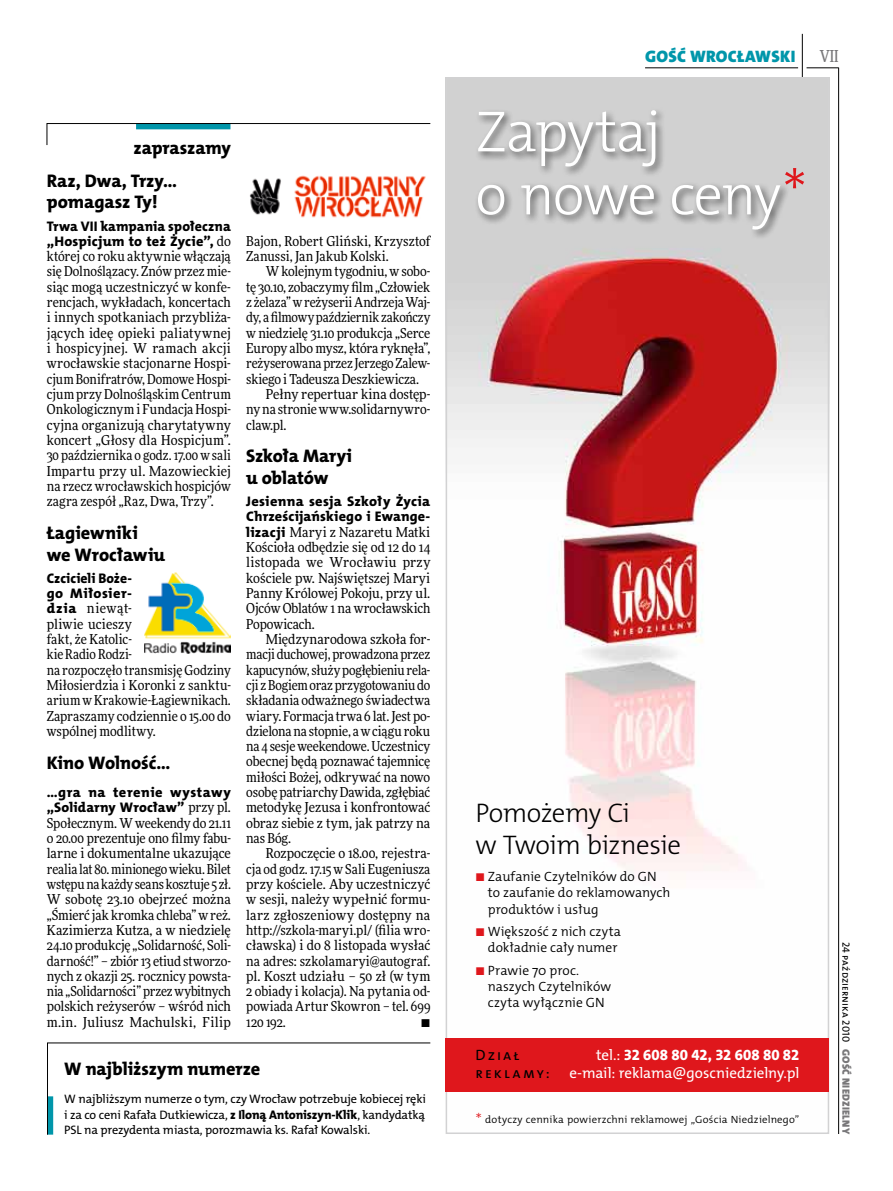
<style>
.page{position:relative;width:893px;height:1191px;background:#fff}
.page>*{position:absolute;margin:0;border:0;box-sizing:border-box;transform-origin:0 0}
.t1{font:72px "The Mix HP2 Ex Lig";color:#df171c}
.t2{font:58.5px/63px "The Mix HP3 Lig";letter-spacing:-.03em;color:#fff}
.t3{font:27px/32.4px "The Mix HP3 Lig";letter-spacing:-.02em;color:#000}
.t4{font:18.3px/21.6px "The Mix HP8 Ex Bld";letter-spacing:-.005em;color:#000}
.t5{font:16.65px "The Mix HP9 Blk";letter-spacing:.02em;color:#0096aa}
.t6{font:500 16.5px "Freeday Narrow";color:#787779;scale:.9 1}
.t7{font:15px "The Mix HP5 Plain";letter-spacing:-.005em;color:#fff}
.t8{font:15px "The Mix HP8 Ex Bld";letter-spacing:-.005em;color:#fff}
.t9{font:15px/18px "The Mix HP5 Plain";color:#000}
.t10{font:13.95px/15.3px "The Mix HP8 Ex Bld";letter-spacing:.01em;color:#000}
.t11{font:13.95px/15.3px "The Mix HP8 Ex Bld";letter-spacing:.03em;color:#000}
.t12{font:13.65px/15.3px "Freeday Narrow News";color:#000;text-align:justify}
.t13{font:13.5px/16.2px "The Mix HP4 Se Lig";color:#000}
.t14{font:12.3px/15.3px "The Mix HP5 Plain";letter-spacing:-.01em;color:#000;text-align:justify}
.t15{font:10.5px "The Mix HP4 Se Lig";letter-spacing:.015em;color:#000}
.t16{font:10.5px "The Mix HP5 Plain";color:#000}
.t17{font:10.5px "The Mix HP9 Blk";letter-spacing:.025em;color:#787779}
.s1{font-family:"Freeday Narrow News";font-size:13.65px}
.s2{font-family:"The Mix HP8 Ex Bld";font-size:13.95px}
.s3{font-family:"The Mix HP8 Ex Bld";font-size:12.6px}
.s4{font-family:"Freeday Narrow News";color:#df171c}
.s5{font-family:"The Mix HP5 Plain"}
.s6{font-family:"The Mix HP2 Ex Lig";font-size:18px;color:#df171c}
</style>
<div class="page">
<hr style="left:806px;top:68px;width:33px;height:1px;background:#000">
<hr style="left:645px;top:68px;width:153px;height:1px;background:#000">
<hr style="left:838px;top:68px;width:1px;height:1066px;background:#000">
<hr style="left:802px;top:34px;width:1px;height:43px;background:#000">
<img style="left:449px;top:80px;width:377px;height:1012px">
<div style="left:446px;top:77px;width:383px;height:1057px;border:2px solid #d2d2d3"></div>
<div style="left:474px;top:107px;width:316px;height:132px;background:#000;opacity:.6"></div>
<div style="left:446px;top:1037px;width:383px;height:54px;background:#df171c"></div>
<svg style="left:47px;top:123px;width:384px;height:22px"></svg>
<img style="left:145px;top:572px;width:85px;height:81px">
<img style="left:249px;top:175px;width:177px;height:43px">
<svg style="left:47px;top:1042px;width:384px;height:93px"></svg>
<h3 class="t4" style="left:134px;top:137px;width:99px">zapraszamy</h3>
<h3 class="t4" style="left:47px;top:170px;width:132px">Raz, Dwa, Trzy... pomagasz Ty!</h3>
<p class="t10" style="left:47px;top:218px;width:186px">Trwa VII kampania społeczna „Hospicjum to też Życie”, <span class="s1">do</span></p>
<p class="t12" style="left:47px;top:248px;width:186px">której co roku aktywnie włączają się Dolnoślązacy. Znów przez mie&shy;siąc mogą uczestniczyć w konfe&shy;rencjach, wykładach, koncertach i innych spotkaniach przybliża&shy;jących ideę opieki paliatywnej i hospicyjnej. W ramach akcji wrocławskie stacjonarne Hospi&shy;cjum Bonifratrów, Domowe Hospi&shy;cjum przy Dolnośląskim Centrum Onkologicznym i Fundacja Hospi&shy;cyjna organizują charytatywny koncert „Głosy dla Hospicjum”.<br>30 października o godz. 17.00 w sali Impartu przy ul. Mazowieckiej na rzecz wrocławskich hospicjów zagra zespół „Raz, Dwa, Trzy”.</p>
<h3 class="t4" style="left:47px;top:522px;width:120px">Łagiewniki we Wrocławiu</h3>
<p class="t10" style="left:47px;top:570px;width:87px">Czcicieli Boże&shy;go Miłosier-</p>
<p class="t12" style="left:47px;top:600px;width:186px;text-align:left"><span class="s2">dzia</span> niewąt-<br>pliwie ucieszy<br>fakt, że Katolic-<br>kie Radio Rodzi-<br>na rozpoczęło transmisję Godziny<br>Miłosierdzia i Koronki z sanktu&shy;arium w Krakowie-Łagiewnikach.<br>Zapraszamy codziennie o 15.00 do wspólnej modlitwy.</p>
<h3 class="t4" style="left:47px;top:752px;width:123px">Kino Wolność…</h3>
<p class="t11" style="left:47px;top:785px;width:186px">…gra na terenie wystawy „Solidarny Wrocław” <span class="s1">przy pl.</span></p>
<p class="t12" style="left:47px;top:815px;width:186px">Społecznym. W weekendy do 21.11 o 20.00 prezentuje ono filmy fabu&shy;larne i dokumentalne ukazujące realia lat 80. minionego wieku. Bilet wstępu na każdy seans kosztuje 5 zł.<br>W sobotę 23.10 obejrzeć można „Śmierć jak kromka chleba” w reż.<br>Kazimierza Kutza, a w niedzielę 24.10 produkcję „Solidarność, Soli&shy;darność!” – zbiór 13 etiud stworzo&shy;nych z okazji 25. rocznicy powsta&shy;nia „Solidarności” przez wybitnych polskich reżyserów – wśród nich m.in. Juliusz Machulski, Filip</p>
<p class="t12" style="left:246px;top:233px;width:186px">Bajon, Robert Gliński, Krzysztof<br>Zanussi, Jan Jakub Kolski.</p>
<p class="t12" style="left:266px;top:264px;width:166px">W kolejnym tygodniu, w sobo-</p>
<p class="t12" style="left:246px;top:279px;width:186px">tę 30.10, zobaczymy film „Człowiek</p>
<p class="t12" style="left:246px;top:294px;width:186px">z żelaza” w reżyserii Andrzeja Waj-</p>
<p class="t12" style="left:246px;top:310px;width:186px">dy, a filmowy październik zakończy</p>
<p class="t12" style="left:246px;top:325px;width:186px">w niedzielę 31.10 produkcja „Serce</p>
<p class="t12" style="left:246px;top:340px;width:186px">Europy albo mysz, która ryknęła”,</p>
<p class="t12" style="left:246px;top:356px;width:186px">reżyserowana przez Jerzego Zalew-</p>
<p class="t12" style="left:246px;top:371px;width:174px">skiego i Tadeusza Deszkiewicza.</p>
<p class="t12" style="left:266px;top:386px;width:166px">Pełny repertuar kina dostęp-</p>
<p class="t12" style="left:246px;top:401px;width:186px">ny na stronie www.solidarnywro-</p>
<p class="t12" style="left:246px;top:417px;width:42px">claw.pl.</p>
<h3 class="t4" style="left:246px;top:445px;width:108px">Szkoła Maryi u oblatów</h3>
<p class="t10" style="left:246px;top:494px;width:186px">Jesienna sesja Szkoły Życia<br>Chrześcijańskiego i Ewange-</p>
<p class="t12" style="left:246px;top:524px;width:186px"><span class="s2">lizacji</span> Maryi z Nazaretu Matki Kościoła odbędzie się od 12 do 14 listopada we Wrocławiu przy kościele pw. Najświętszej Maryi Panny Królowej Pokoju, przy ul.<br>Ojców Oblatów 1 na wrocławskich Popowicach.</p>
<p class="t12" style="left:246px;top:631px;width:186px;text-indent:20px">Międzynarodowa szkoła for&shy;macji duchowej, prowadzona przez kapucynów, służy pogłębieniu rela&shy;cji z Bogiem oraz przygotowaniu do składania odważnego świadectwa wiary. Formacja trwa 6 lat. Jest po&shy;dzielona na stopnie, a w ciągu roku na 4 sesje weekendowe. Uczestnicy obecnej będą poznawać tajemnicę miłości Bożej, odkrywać na nowo osobę patriarchy Dawida, zgłębiać metodykę Jezusa i konfrontować obraz siebie z tym, jak patrzy na nas Bóg.</p>
<p class="t12" style="left:246px;top:845px;width:186px;text-indent:20px">Rozpoczęcie o 18.00, rejestra&shy;cja od godz. 17.15 w Sali Eugeniusza przy kościele. Aby uczestniczyć w sesji, należy wypełnić formu&shy;larz zgłoszeniowy dostępny na http://szkola-maryi.pl/ (filia wro&shy;cławska) i do 8 listopada wysłać na adres: szkolamaryi@autograf. pl. Koszt udziału – 50 zł (w tym 2 obiady i kolacja). Na pytania od&shy;powiada Artur Skowron – tel. 699<br>120 192.</p>
<p class="t12" style="left:421px;top:1014px;width:11px">•</p>
<h3 class="t4" style="left:64px;top:1058px;width:198px">W najbliższym numerze</h3>
<p class="t14" style="left:64px;top:1091px;width:363px">W najbliższym numerze o tym, czy Wrocław potrzebuje kobiecej ręki i za co ceni Rafała Dutkiewicza, <span class="s3">z Iloną Antoniszyn-Klik</span>, kandydatką PSL na prezydenta miasta, porozmawia ks. Rafał Kowalski.</p>
<p class="t5" style="left:645px;top:46px;width:152px">GOŚĆ WROCŁAWSKI</p>
<p class="t6" style="left:820px;top:46px;width:22px">VII</p>
<h2 class="t2" style="left:475px;top:100px;width:307px">Zapytaj<br>o nowe ceny</h2>
<h1 class="t1" style="left:782px;top:150px;width:28px">*</h1>
<h3 class="t3" style="left:475px;top:796px;width:207px">Pomożemy Ci<br>w Twoim biznesie</h3>
<p class="t13" style="left:488px;top:868px;width:184px;text-indent:-13px"><span class="s4">•</span> Zaufanie Czytelników do GN to zaufanie do reklamowanych produktów i usług</p>
<p class="t13" style="left:475px;top:923px;width:147px;text-align:right"><span class="s4">•</span> Większość z nich czyta dokładnie cały numer</p>
<p class="t13" style="left:488px;top:962px;width:125px;text-indent:-13px"><span class="s4">•</span> Prawie 70 proc. naszych Czytelników czyta wyłącznie GN</p>
<p class="t9" style="left:475px;top:1046px;width:76px">Dział reklamy:</p>
<p class="t8" style="left:596px;top:1045px;width:205px"><span class="s5">tel.:</span> 32 608 80 42, 32 608 80 82</p>
<p class="t7" style="left:569px;top:1063px;width:232px">e-mail: reklama@goscniedzielny.pl</p>
<p class="t15" style="left:475px;top:1113px;width:325px"><span class="s6">*</span> dotyczy cennika powierzchni reklamowej „Gościa Niedzielnego”</p>
<p class="t16" style="left:853px;top:941px;width:102px;rotate:90deg">24 października 2010</p>
<p class="t17" style="left:853px;top:1049px;width:86px;rotate:90deg">GOŚĆ NIEDZIELNY</p>
</div>
